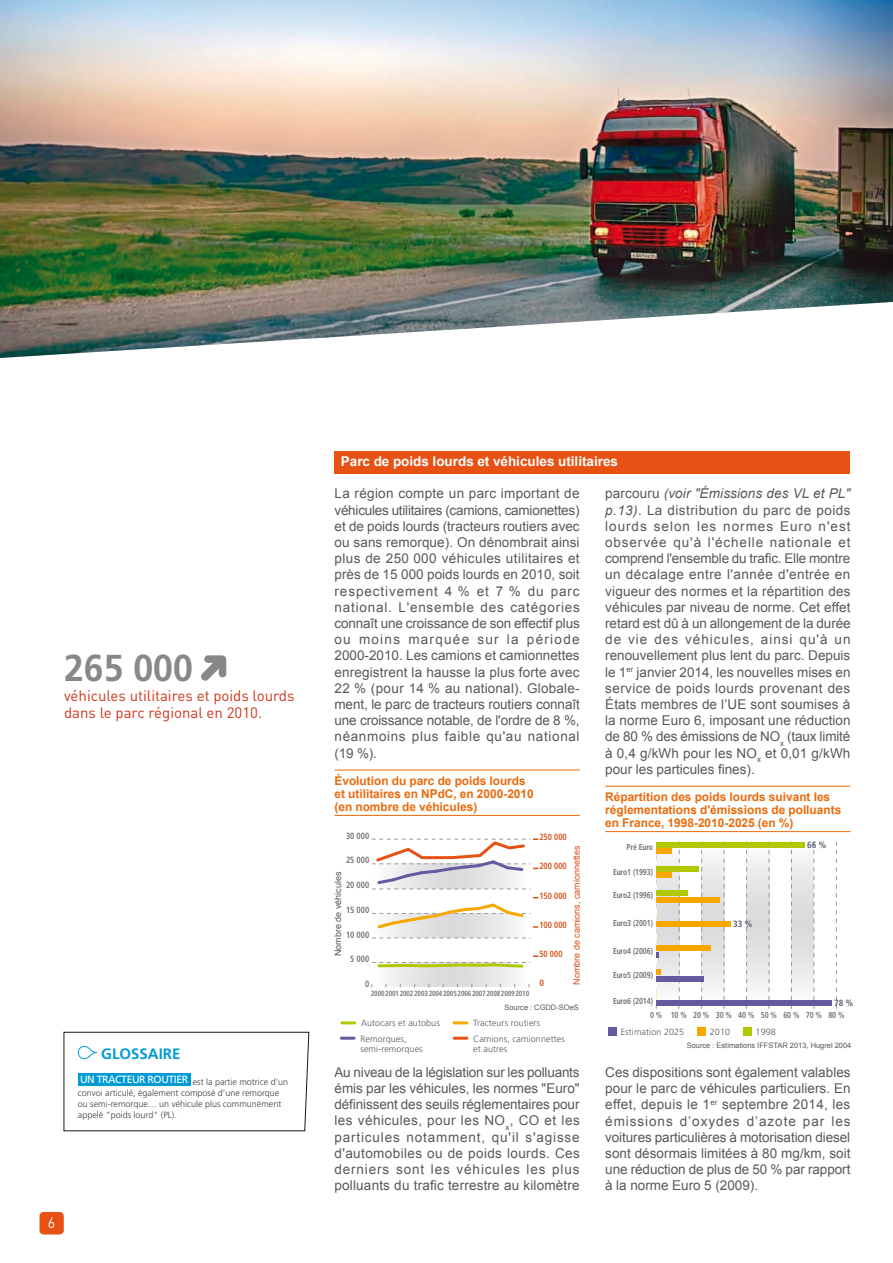
<style>
.page{position:relative;width:893px;height:1263px;background:#fff}
.page>*{position:absolute;margin:0;border:0;box-sizing:border-box;transform-origin:0 0}
.t1{font:700 37.5px "Frutiger";color:#87888a;scale:.95 1}
.t2{font:15px/16.5px "DIN";color:#cf361c}
.t3{font:700 15px "Frutiger";color:#009bd5}
.t4{font:15px "DIN";color:#fff;scale:.95 1}
.t5{font:13.5px/16.2px "Arial";letter-spacing:.005em;color:#58585a;text-align:justify}
.t6{font:700 13.5px "Arial";color:#fff}
.t7{font:700 12px/12.8px "Arial";color:#eb6a0a}
.t8{font:300 9px/10.8px "Frutiger";color:#3e3e40}
.t9{font:300 9px/15.3px "Frutiger";letter-spacing:.01em;color:#58585a}
.t10{font:700 condensed 9px "Frutiger";color:#707173;scale:.9 1}
.t11{font:700 condensed 9px "Frutiger";color:#d95017;scale:.9 1}
.t12{font:9px "Arial";color:#d95017}
.t13{font:9px "Arial";color:#58585a}
.t14{font:700 condensed 9px "Frutiger";color:#5d5b67}
.t15{font:700 condensed 9px "Frutiger";color:#d95017}
.t16{font:700 condensed 8.55px "Frutiger";letter-spacing:-.015em;color:#707173;scale:.9 1}
.t17{font:7.5px "Arial";color:#58585a}
.t18{font:700 condensed 7.5px "Frutiger";letter-spacing:-.015em;color:#707173;scale:.9 1}
.s1{font-style:italic}
</style>
<div class="page">
<div style="left:40px;top:1212px;width:24px;height:22px;background:#e75113;border-radius:4px"></div>
<div style="left:334px;top:451px;width:516px;height:23px;background:#e75113"></div>
<hr style="left:334px;top:770px;width:246px;height:1px;background:#eb6a0a">
<hr style="left:334px;top:815px;width:246px;height:1px;background:#eb6a0a">
<svg style="left:372px;top:969px;width:157px;height:18px"></svg>
<svg style="left:388px;top:930px;width:127px;height:7px"></svg>
<svg style="left:372px;top:937px;width:159px;height:1px"></svg>
<svg style="left:372px;top:838px;width:166px;height:51px"></svg>
<svg style="left:372px;top:897px;width:166px;height:33px"></svg>
<svg style="left:372px;top:955px;width:166px;height:14px"></svg>
<svg style="left:342px;top:1021px;width:13px;height:3px"></svg>
<svg style="left:454px;top:1021px;width:13px;height:3px"></svg>
<svg style="left:454px;top:1037px;width:13px;height:3px"></svg>
<svg style="left:341px;top:1037px;width:13px;height:3px"></svg>
<hr style="left:605px;top:786px;width:245px;height:1px;background:#eb6a0a">
<hr style="left:605px;top:831px;width:245px;height:1px;background:#eb6a0a">
<svg style="left:702px;top:841px;width:21px;height:159px"></svg>
<svg style="left:657px;top:847px;width:21px;height:142px"></svg>
<svg style="left:747px;top:847px;width:21px;height:153px"></svg>
<svg style="left:792px;top:847px;width:21px;height:142px"></svg>
<svg style="left:678px;top:841px;width:2px;height:168px"></svg>
<svg style="left:701px;top:841px;width:1px;height:168px"></svg>
<svg style="left:723px;top:841px;width:2px;height:168px"></svg>
<svg style="left:746px;top:841px;width:1px;height:168px"></svg>
<svg style="left:768px;top:841px;width:2px;height:168px"></svg>
<svg style="left:791px;top:841px;width:1px;height:168px"></svg>
<svg style="left:813px;top:841px;width:1px;height:168px"></svg>
<svg style="left:836px;top:841px;width:1px;height:168px"></svg>
<div style="left:656px;top:976px;width:48px;height:6px;background:#655a9f"></div>
<div style="left:656px;top:1000px;width:176px;height:6px;background:#655a9f"></div>
<div style="left:656px;top:848px;width:16px;height:6px;background:#f6a800"></div>
<div style="left:656px;top:872px;width:16px;height:6px;background:#f6a800"></div>
<div style="left:656px;top:897px;width:63px;height:5px;background:#f6a800"></div>
<div style="left:656px;top:921px;width:75px;height:6px;background:#f6a800"></div>
<div style="left:656px;top:945px;width:54px;height:6px;background:#f6a800"></div>
<svg style="left:656px;top:969px;width:5px;height:6px"></svg>
<div style="left:656px;top:842px;width:149px;height:5px;background:#b1c800"></div>
<div style="left:656px;top:866px;width:43px;height:6px;background:#b1c800"></div>
<div style="left:656px;top:890px;width:32px;height:6px;background:#b1c800"></div>
<div style="left:608px;top:1028px;width:8px;height:8px;background:#655a9f"></div>
<div style="left:697px;top:1028px;width:9px;height:8px;background:#f6a800"></div>
<div style="left:743px;top:1028px;width:8px;height:8px;background:#b1c800"></div>
<svg style="left:201px;top:655px;width:25px;height:26px"></svg>
<svg style="left:64px;top:1032px;width:245px;height:99px"></svg>
<div style="left:78px;top:1073px;width:112px;height:12px;background:#009bd5"></div>
<div style="left:78px;top:1046px;width:19px;height:13px;border:1px solid #009bd5;border-radius:6px"></div>
<img style="left:0;top:0;width:893px;height:358px">
<h1 class="t1" style="left:64px;top:645px;width:137px">265 000</h1>
<p class="t2" style="left:64px;top:687px;width:232px">véhicules utilitaires et poids lourds dans le parc régional en 2010.</p>
<p class="t3" style="left:101px;top:1045px;width:81px">GLOSSAIRE</p>
<p class="t8" style="left:78px;top:1077px;width:212px"><sup>UN</sup> <sup>TRACTEUR</sup> <sup>ROUTIER</sup> est la partie motrice d'un convoi articulé, également composé d'une remorque ou semi-remorque… un véhicule plus communément appelé "poids lourd" (PL).</p>
<p class="t4" style="left:48px;top:1213px;width:9px">6</p>
<p class="t6" style="left:341px;top:453px;width:279px">Parc de poids lourds et véhicules utilitaires</p>
<p class="t5" style="left:334px;top:485px;width:247px">La région compte un parc important de véhicules utilitaires (camions, camionettes) et de poids lourds (tracteurs routiers avec ou sans remorque). On dénombrait ainsi plus de 250 000 véhicules utilitaires et près de 15 000 poids lourds en 2010, soit respectivement 4 % et 7 % du parc national. L'ensemble des catégories connaît une croissance de son effectif plus ou moins marquée sur la période 2000-2010. Les camions et camionnettes enregistrent la hausse la plus forte avec 22 % (pour 14 % au national). Globale&shy;ment, le parc de tracteurs routiers connaît une croissance notable, de l'ordre de 8 %, néanmoins plus faible qu'au national (19 %).</p>
<p class="t7" style="left:334px;top:775px;width:201px">Évolution du parc de poids lourds et utilitaires en NPdC, en 2000-2010 (en nombre de véhicules)</p>
<p class="t5" style="left:605px;top:485px;width:247px">parcouru <span class="s1">(voir "Émissions des VL et PL" p.13)</span>. La distribution du parc de poids lourds selon les normes Euro n'est observée qu'à l'échelle nationale et comprend l'ensemble du trafic. Elle montre un décalage entre l'année d'entrée en vigueur des normes et la répartition des véhicules par niveau de norme. Cet effet retard est dû à un allongement de la durée de vie des véhicules, ainsi qu'à un renouvellement plus lent du parc. Depuis le 1<sup>er</sup> janvier 2014, les nouvelles mises en service de poids lourds provenant des États membres de l’UE sont soumises à la norme Euro 6, imposant une réduction de 80 % des émissions de NO<sub>x</sub> (taux limité à 0,4 g/kWh pour les NO<sub>x</sub> et 0,01 g/kWh pour les particules fines).</p>
<p class="t7" style="left:605px;top:791px;width:238px">Répartition des poids lourds suivant les réglementations d'émissions de polluants en France, 1998-2010-2025 (en %)</p>
<p class="t10" style="left:346px;top:830px;width:27px">30 000</p>
<p class="t10" style="left:346px;top:855px;width:27px">25 000</p>
<p class="t13" style="left:333px;top:956px;width:86px;rotate:-90deg">Nombre de véhicules</p>
<p class="t10" style="left:346px;top:880px;width:27px">20 000</p>
<p class="t10" style="left:346px;top:904px;width:27px">15 000</p>
<p class="t10" style="left:346px;top:929px;width:27px">10 000</p>
<p class="t10" style="left:350px;top:954px;width:23px">5 000</p>
<p class="t10" style="left:365px;top:978px;width:6px">0</p>
<p class="t18" style="left:371px;top:989px;width:177px">20002001200220032004200520062007200820092010</p>
<p class="t11" style="left:539px;top:832px;width:32px">250 000</p>
<p class="t12" style="left:571px;top:985px;width:141px;rotate:-90deg">Nombre de camions, camionnettes</p>
<p class="t11" style="left:539px;top:861px;width:32px">200 000</p>
<p class="t11" style="left:539px;top:890px;width:32px">150 000</p>
<p class="t11" style="left:539px;top:919px;width:32px">100 000</p>
<p class="t11" style="left:539px;top:948px;width:27px">50 000</p>
<p class="t15" style="left:539px;top:978px;width:6px">0</p>
<p class="t17" style="left:504px;top:1003px;width:76px">Source : CGDD-SOeS</p>
<p class="t9" style="left:361px;top:1016px;width:80px">Autocars et autobus</p>
<p class="t9" style="left:473px;top:1016px;width:93px">Tracteurs routiers<br>Camions, camionnettes</p>
<p class="t9" style="left:473px;top:1041px;width:35px">et autres</p>
<p class="t9" style="left:360px;top:1033px;width:64px;line-height:10.5px">Remorques, semi-remorques</p>
<p class="t5" style="left:334px;top:1064px;width:247px">Au niveau de la législation sur les polluants émis par les véhicules, les normes "Euro" définissent des seuils réglementaires pour les véhicules, pour les NO<sub>x</sub>, CO et les particules notamment, qu'il s'agisse d'automobiles ou de poids lourds. Ces derniers sont les véhicules les plus polluants du trafic terrestre au kilomètre</p>
<p class="t14" style="left:807px;top:839px;width:21px">66 %</p>
<p class="t16" style="left:627px;top:842px;width:31px">Pré Euro</p>
<p class="t16" style="left:613px;top:867px;width:46px">Euro1 (1993)</p>
<p class="t16" style="left:613px;top:890px;width:46px">Euro2 (1996)</p>
<p class="t16" style="left:613px;top:918px;width:46px">Euro3 (2001)</p>
<p class="t16" style="left:613px;top:946px;width:46px">Euro4 (2006)</p>
<p class="t16" style="left:613px;top:970px;width:46px">Euro5 (2009)</p>
<p class="t16" style="left:613px;top:996px;width:46px">Euro6 (2014)</p>
<p class="t9" style="left:621px;top:1025px;width:65px">Estimation 2025</p>
<p class="t9" style="left:710px;top:1025px;width:22px">2010</p>
<p class="t9" style="left:756px;top:1025px;width:22px">1998</p>
<p class="t14" style="left:733px;top:919px;width:21px">33 %</p>
<p class="t14" style="left:834px;top:997px;width:21px">78 %</p>
<p class="t16" style="left:650px;top:1010px;width:217px">0 % 10 % 20 % 30 % 40 % 50 % 60 % 70 % 80 %</p>
<p class="t17" style="left:687px;top:1041px;width:166px">Source : Estimations IFFSTAR 2013, Hugrel 2004</p>
<p class="t5" style="left:605px;top:1064px;width:247px">Ces dispositions sont également valables pour le parc de véhicules particuliers. En effet, depuis le 1<sup>er</sup> septembre 2014, les émissions d’oxydes d’azote par les voitures particulières à motorisation diesel sont désormais limitées à 80 mg/km, soit une réduction de plus de 50 % par rapport à la norme Euro 5 (2009).</p>
</div>
